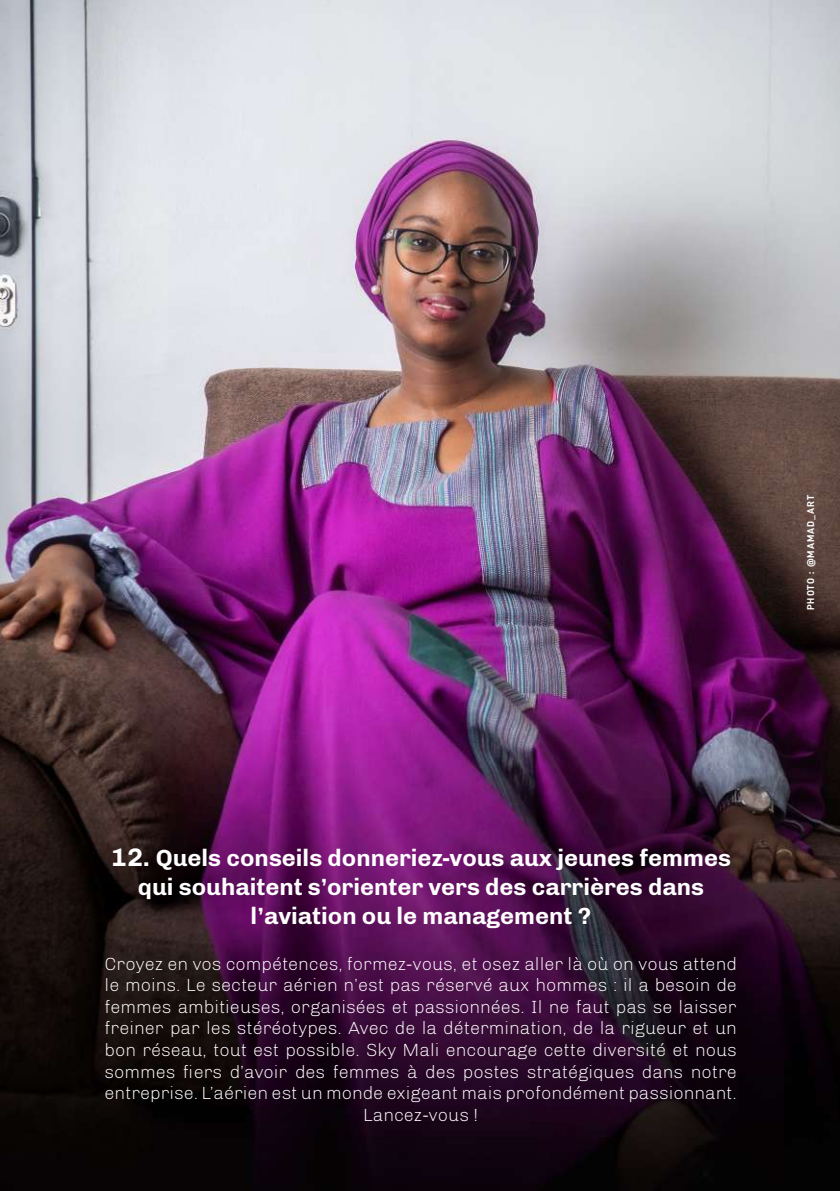
<style>
.page{position:relative;width:840px;height:1191px;background:#fff}
.page>*{position:absolute;margin:0;border:0;box-sizing:border-box;transform-origin:0 0}
.t1{font:700 24px/28.8px "Chivo";color:#fff;text-align:center}
.t2{font:300 18px/21.6px "Chivo";color:#fff;text-align:center}
.t3{font:10px "D DIN Bold";letter-spacing:.1em;color:#fff}
.s1{font-size:26px}
</style>
<div class="page">
<img style="left:0;top:0;width:839px;height:1191px">
<p class="t3" style="left:804px;top:610px;width:117px;rotate:-90deg">PHOTO : @MAMAD_ART</p>
<h1 class="t1" style="left:111px;top:843px;width:621px"><span class="s1">12.</span> Quels conseils donneriez-vous aux jeunes femmes qui souhaitent s’orienter vers des carrières dans l’aviation ou le management ?</h1>
<p class="t2" style="left:105px;top:952px;width:633px">Croyez en vos compétences, formez-vous, et osez aller là où on vous attend le moins. Le secteur aérien n’est pas réservé aux hommes : il a besoin de femmes ambitieuses, organisées et passionnées. Il ne faut pas se laisser freiner par les stéréotypes. Avec de la détermination, de la rigueur et un bon réseau, tout est possible. Sky Mali encourage cette diversité et nous sommes fiers d’avoir des femmes à des postes stratégiques dans notre entreprise. L’aérien est un monde exigeant mais profondément passionnant.<br>Lancez-vous !</p>
</div>
